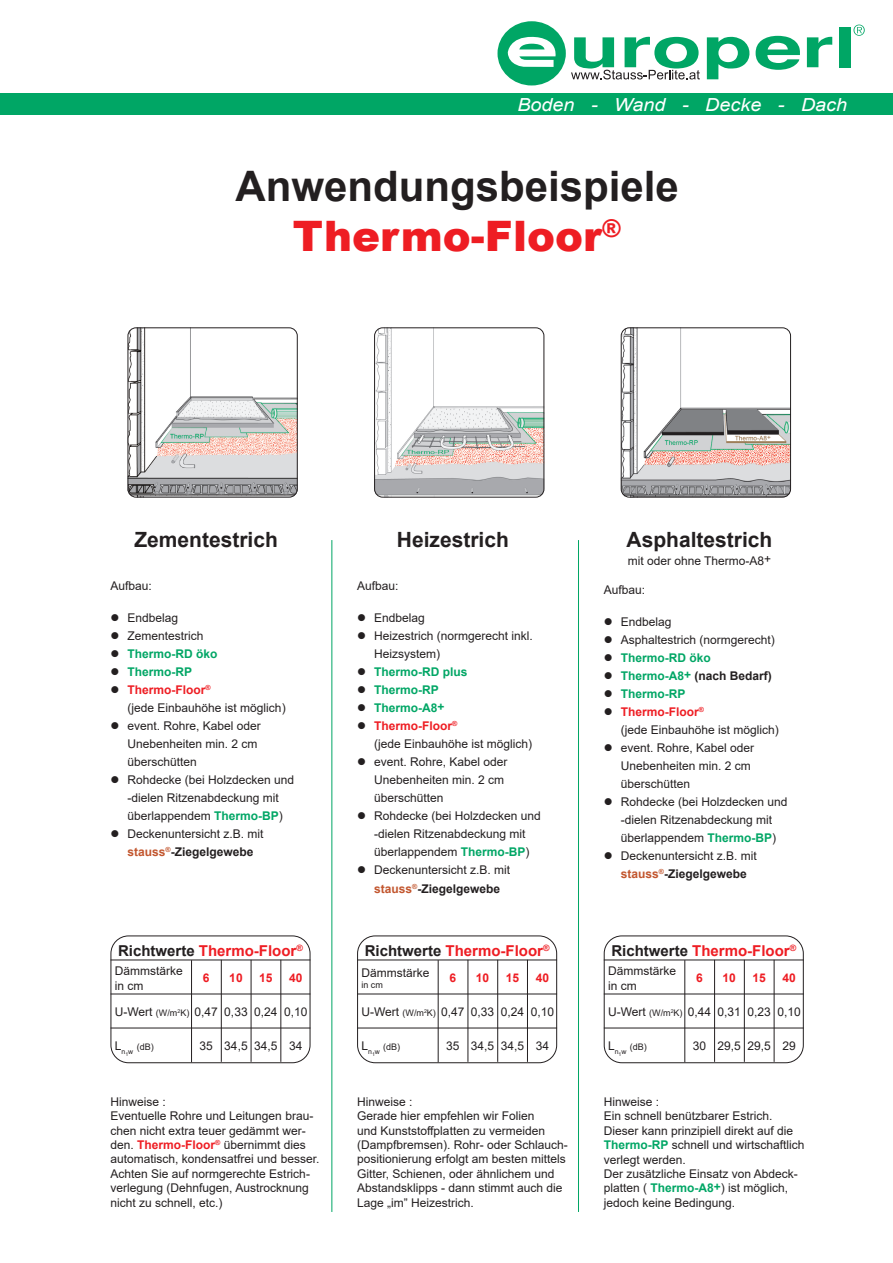
<style>
.page{position:relative;width:893px;height:1263px;background:#fff}
.page>*{position:absolute;margin:0;border:0;box-sizing:border-box;transform-origin:0 0}
.t1{font:700 42px/50.4px "Arial";color:#231f20;text-align:center}
.t2{font:700 21px "Arial";color:#231f20}
.t3{font:italic 18px "Arial";color:#fff;scale:1.1 1}
.t4{font:700 15px "Arial";color:#ee1d23}
.t5{font:12px/14.4px "Arial";color:#231f20}
.t6{font:700 12px "Arial";color:#00a665}
.t7{font:700 12px "Arial";color:#231f20}
.t8{font:700 12px "Arial";color:#ee1d23}
.t9{font:9px "Arial";color:#231f20}
.s1{font-weight:900;color:#ee1d23}
.s2{color:#231f20}
.s3{font-weight:700;color:#ee1d23}
.s4{font-weight:700;color:#00a665}
.s5{font-weight:700;color:#c2562e}
.s6{font-weight:700}
.s7{color:#00a665}
.s8{font-size:9px}
.s9{font-size:12px}
</style>
<div class="page">
<div style="left:0;top:94px;width:893px;height:21px;background:#00a665"></div>
<svg style="left:807px;top:36px;width:25px;height:31px"></svg>
<div style="left:839px;top:27px;width:12px;height:40px;background:#00a665"></div>
<svg style="left:853px;top:25px;width:12px;height:11px"></svg>
<div style="left:497px;top:21px;width:69px;height:64px;background:#00a665;border-radius:50%"></div>
<svg style="left:508px;top:36px;width:48px;height:31px"></svg>
<svg style="left:707px;top:36px;width:93px;height:43px"></svg>
<svg style="left:571px;top:36px;width:129px;height:43px"></svg>
<img style="left:128px;top:329px;width:168px;height:168px">
<div style="left:128px;top:327px;width:170px;height:170px;border:1px solid #231f20;border-radius:8px"></div>
<img style="left:374px;top:329px;width:170px;height:168px">
<div style="left:374px;top:327px;width:170px;height:170px;border:1px solid #231f20;border-radius:8px"></div>
<img style="left:621px;top:329px;width:170px;height:168px">
<div style="left:621px;top:327px;width:170px;height:170px;border:1px solid #231f20;border-radius:8px"></div>
<div style="left:111px;top:935px;width:199px;height:128px;border:1px solid #231f20;border-radius:18px"></div>
<hr style="left:111px;top:960px;width:199px;height:1px;background:#231f20">
<hr style="left:111px;top:994px;width:199px;height:1px;background:#231f20">
<hr style="left:111px;top:1028px;width:199px;height:1px;background:#231f20">
<hr style="left:191px;top:960px;width:1px;height:102px;background:#231f20">
<hr style="left:251px;top:960px;width:1px;height:102px;background:#231f20">
<hr style="left:221px;top:960px;width:1px;height:102px;background:#231f20">
<hr style="left:281px;top:960px;width:1px;height:102px;background:#231f20">
<div style="left:357px;top:935px;width:200px;height:128px;border:1px solid #231f20;border-radius:18px"></div>
<hr style="left:357px;top:960px;width:200px;height:1px;background:#231f20">
<hr style="left:357px;top:994px;width:200px;height:1px;background:#231f20">
<hr style="left:357px;top:1028px;width:200px;height:1px;background:#231f20">
<hr style="left:438px;top:960px;width:1px;height:102px;background:#231f20">
<hr style="left:497px;top:960px;width:1px;height:102px;background:#231f20">
<hr style="left:468px;top:960px;width:1px;height:102px;background:#231f20">
<hr style="left:527px;top:960px;width:1px;height:102px;background:#231f20">
<hr style="left:332px;top:540px;width:1px;height:672px;background:#00a665">
<div style="left:604px;top:935px;width:200px;height:128px;border:1px solid #231f20;border-radius:18px"></div>
<hr style="left:604px;top:960px;width:200px;height:1px;background:#231f20">
<hr style="left:604px;top:994px;width:200px;height:1px;background:#231f20">
<hr style="left:604px;top:1028px;width:200px;height:1px;background:#231f20">
<hr style="left:684px;top:960px;width:1px;height:102px;background:#231f20">
<hr style="left:744px;top:960px;width:1px;height:102px;background:#231f20">
<hr style="left:714px;top:960px;width:1px;height:102px;background:#231f20">
<hr style="left:774px;top:960px;width:1px;height:102px;background:#231f20">
<hr style="left:578px;top:540px;width:1px;height:672px;background:#00a665">
<h3 class="t3" style="left:517px;top:93px;width:301px">Boden - Wand - Decke - Dach</h3>
<h1 class="t1" style="left:235px;top:161px;width:445px">Anwendungsbeispiele<br><span class="s1">Thermo-Floor</span><sup>®</sup></h1>
<h2 class="t2" style="left:134px;top:525px;width:145px">Zementestrich</h2>
<p class="t5" style="left:111px;top:578px;width:43px">Aufbau:</p>
<p class="t5" style="left:111px;top:611px;width:69px">● Endbelag</p>
<p class="t5" style="left:111px;top:629px;width:95px">● Zementestrich</p>
<p class="t6" style="left:111px;top:646px;width:109px"><span class="s2">●</span> Thermo-RD öko</p>
<p class="t6" style="left:111px;top:664px;width:83px"><span class="s2">●</span> Thermo-RP</p>
<p class="t5" style="left:128px;top:681px;width:160px;line-height:18px;text-indent:-17px">● <span class="s3">Thermo-Floor</span><sup>®<br></sup>(jede Einbauhöhe ist möglich)</p>
<p class="t5" style="left:128px;top:717px;width:135px;line-height:18px;text-indent:-17px">● event. Rohre, Kabel oder<br>Unebenheiten min. 2 cm überschütten</p>
<p class="t5" style="left:111px;top:771px;width:185px;line-height:18px;text-align:center">● Rohdecke (bei Holzdecken und -dielen Ritzenabdeckung mit überlappendem <span class="s4">Thermo-BP</span>)</p>
<p class="t5" style="left:111px;top:825px;width:155px;line-height:18px;text-align:center">● Deckenuntersicht z.B. mit <span class="s5">stauss</span><sup>®</sup><span class="s6">-Ziegelgewebe</span></p>
<h2 class="t2" style="left:397px;top:525px;width:114px">Heizestrich</h2>
<p class="t5" style="left:357px;top:578px;width:43px">Aufbau:</p>
<p class="t5" style="left:357px;top:611px;width:69px">● Endbelag</p>
<p class="t5" style="left:374px;top:627px;width:160px;line-height:18px;text-indent:-17px">● Heizestrich (normgerecht inkl.<br>Heizsystem)</p>
<p class="t6" style="left:357px;top:664px;width:112px"><span class="s2">●</span> Thermo-RD plus</p>
<p class="t6" style="left:357px;top:682px;width:83px"><span class="s2">●</span> Thermo-RP</p>
<p class="t6" style="left:357px;top:700px;width:89px"><span class="s2">●</span> Thermo-A8+</p>
<p class="t5" style="left:374px;top:717px;width:160px;line-height:18px;text-indent:-17px">● <span class="s3">Thermo-Floor</span><sup>®<br></sup>(jede Einbauhöhe ist möglich)</p>
<p class="t5" style="left:374px;top:753px;width:135px;line-height:18px;text-indent:-17px">● event. Rohre, Kabel oder<br>Unebenheiten min. 2 cm überschütten</p>
<p class="t5" style="left:357px;top:807px;width:185px;line-height:18px;text-align:center">● Rohdecke (bei Holzdecken und -dielen Ritzenabdeckung mit überlappendem <span class="s4">Thermo-BP</span>)</p>
<p class="t5" style="left:357px;top:861px;width:155px;line-height:18px;text-align:center">● Deckenuntersicht z.B. mit <span class="s5">stauss</span><sup>®</sup><span class="s6">-Ziegelgewebe</span></p>
<h2 class="t2" style="left:627px;top:525px;width:147px">Asphaltestrich</h2>
<p class="t5" style="left:628px;top:553px;width:145px">mit oder ohne Thermo-A8+</p>
<p class="t5" style="left:604px;top:582px;width:43px">Aufbau:</p>
<p class="t5" style="left:604px;top:614px;width:69px">● Endbelag</p>
<p class="t5" style="left:604px;top:632px;width:173px">● Asphaltestrich (normgerecht)</p>
<p class="t6" style="left:604px;top:649px;width:109px"><span class="s2">●</span> Thermo-RD öko</p>
<p class="t7" style="left:604px;top:667px;width:170px">● <span class="s7">Thermo-A8+</span> (nach Bedarf)</p>
<p class="t6" style="left:604px;top:685px;width:83px"><span class="s2">●</span> Thermo-RP</p>
<p class="t5" style="left:621px;top:703px;width:160px;line-height:18px;text-indent:-17px">● <span class="s3">Thermo-Floor</span><sup>®<br></sup>(jede Einbauhöhe ist möglich)</p>
<p class="t5" style="left:621px;top:739px;width:135px;line-height:18px;text-indent:-17px">● event. Rohre, Kabel oder<br>Unebenheiten min. 2 cm überschütten</p>
<p class="t5" style="left:604px;top:793px;width:185px;line-height:18px;text-align:center">● Rohdecke (bei Holzdecken und -dielen Ritzenabdeckung mit überlappendem <span class="s4">Thermo-BP</span>)</p>
<p class="t5" style="left:604px;top:847px;width:155px;line-height:18px;text-align:center">● Deckenuntersicht z.B. mit <span class="s5">stauss</span><sup>®</sup><span class="s6">-Ziegelgewebe</span></p>
<p class="t4" style="left:118px;top:940px;width:186px"><span class="s2">Richtwerte</span> Thermo-Floor<sup>®</sup></p>
<p class="t5" style="left:115px;top:964px;width:70px">Dämmstärke in cm</p>
<p class="t5" style="left:115px;top:1005px;width:194px">U-Wert <span class="s8">(W/m</span><sup>2</sup><span class="s8">K)</span> 0,47 0,33 0,24 0,10</p>
<p class="t9" style="left:115px;top:1041px;width:40px"><span class="s9">L</span><sub>n</sub><sub>1</sub><sub>w</sub> (dB)</p>
<p class="t8" style="left:203px;top:970px;width:8px">6</p>
<p class="t8" style="left:229px;top:970px;width:15px">10</p>
<p class="t8" style="left:259px;top:970px;width:15px">15</p>
<p class="t8" style="left:289px;top:970px;width:15px">40</p>
<p class="t5" style="left:200px;top:1039px;width:105px">35 34,5 34,5 34</p>
<p class="t4" style="left:365px;top:940px;width:186px"><span class="s2">Richtwerte</span> Thermo-Floor<sup>®</sup></p>
<p class="t5" style="left:361px;top:965px;width:70px">Dämmstärke</p>
<p class="t9" style="left:361px;top:978px;width:23px">in cm</p>
<p class="t5" style="left:361px;top:1005px;width:194px">U-Wert <span class="s8">(W/m</span><sup>2</sup><span class="s8">K)</span> 0,47 0,33 0,24 0,10</p>
<p class="t9" style="left:361px;top:1041px;width:40px"><span class="s9">L</span><sub>n</sub><sub>1</sub><sub>w</sub> (dB)</p>
<p class="t8" style="left:449px;top:970px;width:8px">6</p>
<p class="t8" style="left:476px;top:970px;width:15px">10</p>
<p class="t8" style="left:506px;top:970px;width:15px">15</p>
<p class="t8" style="left:536px;top:970px;width:15px">40</p>
<p class="t5" style="left:446px;top:1039px;width:105px">35 34,5 34,5 34</p>
<p class="t4" style="left:611px;top:940px;width:186px"><span class="s2">Richtwerte</span> Thermo-Floor<sup>®</sup></p>
<p class="t5" style="left:608px;top:964px;width:70px">Dämmstärke in cm</p>
<p class="t5" style="left:608px;top:1005px;width:194px">U-Wert <span class="s8">(W/m</span><sup>2</sup><span class="s8">K)</span> 0,44 0,31 0,23 0,10</p>
<p class="t9" style="left:608px;top:1041px;width:40px"><span class="s9">L</span><sub>n</sub><sub>1</sub><sub>w</sub> (dB)</p>
<p class="t8" style="left:696px;top:970px;width:8px">6</p>
<p class="t8" style="left:723px;top:970px;width:15px">10</p>
<p class="t8" style="left:752px;top:970px;width:15px">15</p>
<p class="t8" style="left:782px;top:970px;width:15px">40</p>
<p class="t5" style="left:693px;top:1039px;width:105px">30 29,5 29,5 29</p>
<p class="t5" style="left:111px;top:1094px;width:210px">Hinweise :<br>Eventuelle Rohre und Leitungen brau&shy;chen nicht extra teuer gedämmt wer&shy;den. <span class="s3">Thermo-Floor</span><sup>®</sup> übernimmt dies automatisch, kondensatfrei und besser.<br>Achten Sie auf normgerechte Estrich&shy;verlegung (Dehnfugen, Austrocknung nicht zu schnell, etc.)</p>
<p class="t5" style="left:357px;top:1094px;width:212px">Hinweise :<br>Gerade hier empfehlen wir Folien<br>und Kunststoffplatten zu vermeiden (Dampfbremsen). Rohr- oder Schlauch&shy;positionierung erfolgt am besten mittels<br>Gitter, Schienen, oder ähnlichem und<br>Abstandsklipps - dann stimmt auch die<br>Lage „im” Heizestrich.</p>
<p class="t5" style="left:604px;top:1094px;width:202px">Hinweise :<br>Ein schnell benützbarer Estrich.<br>Dieser kann prinzipiell direkt auf die<br><span class="s4">Thermo-RP</span> schnell und wirtschaftlich verlegt werden.<br>Der zusätzliche Einsatz von Abdeck&shy;platten ( <span class="s4">Thermo-A8+</span>) ist möglich, jedoch keine Bedingung.</p>
</div>
